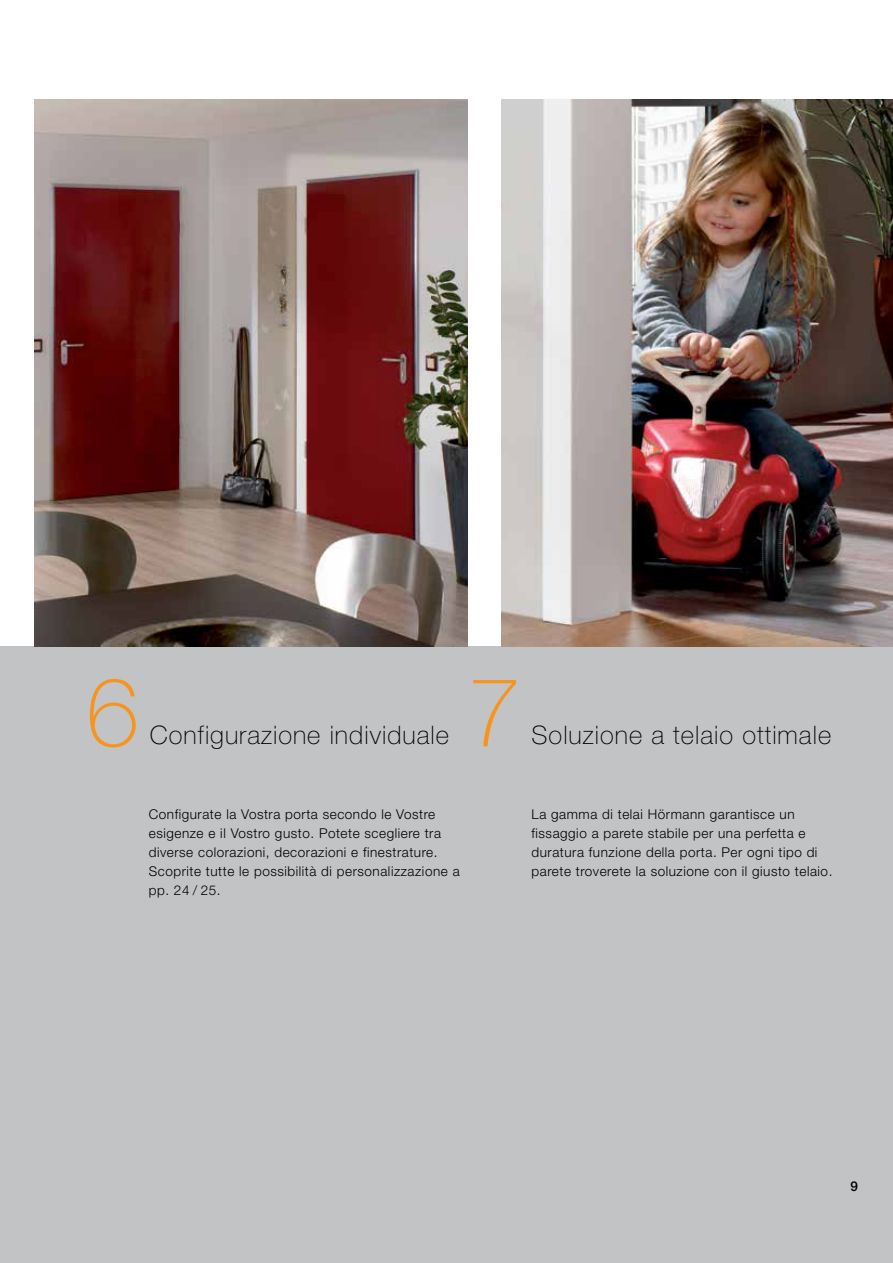
<style>
.page{position:relative;width:893px;height:1263px;background:#fff}
.page>*{position:absolute;margin:0;border:0;box-sizing:border-box;transform-origin:0 0}
.t1{font:100 96px "Hoermann Helvetica Neue";color:#f7941e}
.t2{font:100 25.5px "Hoermann Helvetica Neue";letter-spacing:.04em;color:#000}
.t3{font:300 13.5px/19.2px "Hoermann Helvetica Neue";letter-spacing:.04em;color:#000}
.t4{font:500 13.5px "Hoermann Helvetica Neue";color:#000}
</style>
<div class="page">
<div style="left:0;top:646px;width:893px;height:617px;background:#c1c3c4"></div>
<img style="left:34px;top:100px;width:434px;height:546px">
<img style="left:502px;top:100px;width:391px;height:546px">
<h1 class="t1" style="left:86px;top:644px;width:55px">6</h1>
<h1 class="t1" style="left:468px;top:644px;width:55px">7</h1>
<h2 class="t2" style="left:150px;top:717px;width:301px">Configurazione individuale</h2>
<h2 class="t2" style="left:531px;top:717px;width:301px">Soluzione a telaio ottimale</h2>
<p class="t3" style="left:149px;top:803px;width:312px">Configurate la Vostra porta secondo le Vostre esigenze e il Vostro gusto. Potete scegliere tra diverse colorazioni, decorazioni e finestrature.<br>Scoprite tutte le possibilità di personalizzazione a pp. 24 / 25.</p>
<p class="t3" style="left:531px;top:803px;width:302px">La gamma di telai Hörmann garantisce un fissaggio a parete stabile per una perfetta e duratura funzione della porta. Per ogni tipo di parete troverete la soluzione con il giusto telaio.</p>
<p class="t4" style="left:850px;top:1176px;width:9px">9</p>
</div>
